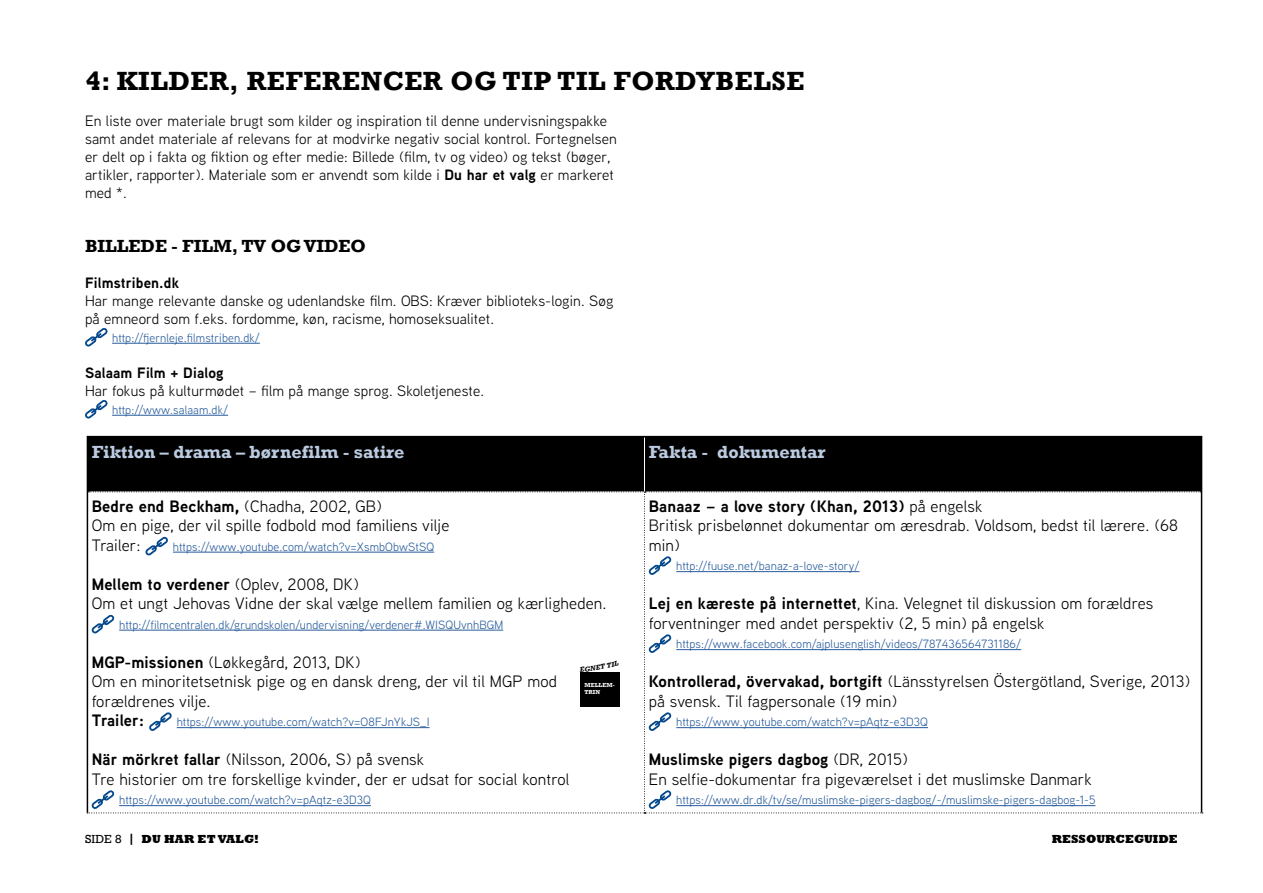
<style>
.page{position:relative;width:1263px;height:893px;background:#fff}
.page>*{position:absolute;margin:0;border:0;box-sizing:border-box;transform-origin:0 0}
.t1{font:700 27px "Rockwell";letter-spacing:.02em;color:#000}
.t2{font:700 18px "Rockwell";color:#bacae0}
.t3{font:700 18px "Rockwell";color:#000}
.t4{font:16.5px/19.5px "Aaux Next";letter-spacing:.01em;color:#000}
.t5{font:700 16.5px "Aaux Next";letter-spacing:.01em;color:#000}
.t6{font:15px/18px "Aaux Next";letter-spacing:.01em;color:#000}
.t7{font:700 15px "Aaux Next";letter-spacing:.01em;color:#000}
.t8{font:12px "Aaux Next";letter-spacing:.01em;color:#275b9b}
.t9{font:800 12px "Rockwell";color:#000}
.t10{font:italic 700 7.05px "Rockwell";color:#000}
.t11{font:700 6px/7.1px "Rockwell";color:#fff}
.s1{font-weight:700}
.s2{font-weight:400}
</style>
<div class="page">
<hr style="left:112px;top:343px;width:148px;height:1px;background:#275b9b">
<hr style="left:112px;top:415px;width:116px;height:1px;background:#275b9b">
<svg style="left:85px;top:328px;width:23px;height:19px"></svg>
<svg style="left:85px;top:400px;width:23px;height:19px"></svg>
<div style="left:87px;top:437px;width:557px;height:55px;background:#000"></div>
<div style="left:644px;top:437px;width:557px;height:55px;background:#000"></div>
<hr style="left:644px;top:437px;width:1px;height:54px;background:#fff">
<hr style="left:87px;top:436px;width:557px;height:1px;background:#000">
<hr style="left:644px;top:436px;width:558px;height:1px;background:#000">
<hr style="left:1201px;top:437px;width:1px;height:55px;background:#000">
<svg style="left:87px;top:491px;width:1116px;height:323px"></svg>
<div style="left:580px;top:672px;width:40px;height:35px;background:#000"></div>
<h1 class="t1" style="left:86px;top:65px;width:720px">4: KILDER, REFERENCER OG TIP TIL FORDYBELSE</h1>
<p class="t6" style="left:85px;top:111px;width:533px">En liste over materiale brugt som kilder og inspiration til denne undervisningspakke samt andet materiale af relevans for at modvirke negativ social kontrol. Fortegnelsen er delt op i fakta og fiktion og efter medie: Billede (film, tv og video) og tekst (bøger, artikler, rapporter). Materiale som er anvendt som kilde i <span class="s1">Du har et valg</span> er markeret med *.</p>
<p class="t3" style="left:85px;top:235px;width:282px">BILLEDE - FILM, TV OG VIDEO</p>
<p class="t7" style="left:85px;top:272px;width:95px">Filmstriben.dk</p>
<p class="t6" style="left:85px;top:291px;width:530px">Har mange relevante danske og udenlandske film. OBS: Kræver biblioteks-login. Søg på emneord som f.eks. fordomme, køn, racisme, homoseksualitet.</p>
<p class="t8" style="left:112px;top:330px;width:149px">http://fjernleje.filmstriben.dk/</p>
<p class="t7" style="left:85px;top:362px;width:140px">Salaam Film + Dialog</p>
<p class="t6" style="left:85px;top:381px;width:401px">Har fokus på kulturmødet – film på mange sprog. Skoletjeneste.</p>
<p class="t8" style="left:112px;top:402px;width:118px">http://www.salaam.dk/</p>
<p class="t2" style="left:92px;top:441px;width:314px">Fiktion – drama – børnefilm - satire</p>
<p class="t2" style="left:649px;top:441px;width:178px">Fakta - dokumentar</p>
<p class="t4" style="left:92px;top:496px;width:359px"><span class="s1">Bedre end Beckham,</span> (Chadha, 2002, GB)<br>Om en pige, der vil spille fodbold mod familiens vilje<br>Trailer:</p>
<p class="t8" style="left:173px;top:539px;width:263px">https://www.youtube.com/watch?v=XsmbObwStSQ</p>
<p class="t4" style="left:92px;top:574px;width:516px"><span class="s1">Mellem to verdener</span> (Oplev, 2008, DK)<br>Om et ungt Jehovas Vidne der skal vælge mellem familien og kærligheden.</p>
<p class="t8" style="left:119px;top:617px;width:385px">http://filmcentralen.dk/grundskolen/undervisning/verdener#.WISQUvnhBGM</p>
<p class="t4" style="left:92px;top:652px;width:467px"><span class="s1">MGP-missionen</span> (Løkkegård, 2013, DK)<br>Om en minoritetsetnisk pige og en dansk dreng, der vil til MGP mod forældrenes vilje.</p>
<p class="t5" style="left:92px;top:709px;width:54px">Trailer:</p>
<p class="t8" style="left:177px;top:714px;width:254px">https://www.youtube.com/watch?v=O8FJnYkJS_I</p>
<p class="t4" style="left:92px;top:749px;width:479px"><span class="s1">När mörkret fallar</span> (Nilsson, 2006, S) på svensk<br>Tre historier om tre forskellige kvinder, der er udsat for social kontrol</p>
<p class="t8" style="left:119px;top:792px;width:253px">https://www.youtube.com/watch?v=pAqtz-e3D3Q</p>
<p class="t10" style="left:579px;top:666px;width:41px;rotate:-10deg">EGNET TIL</p>
<p class="t11" style="left:584px;top:681px;width:32px">MELLEM-<br>TRIN</p>
<p class="t4" style="left:649px;top:496px;width:531px"><span class="s1">Banaaz – a love story (Khan, 2013)</span> på engelsk<br>Britisk prisbelønnet dokumentar om æresdrab. Voldsom, bedst til lærere. (68 min)</p>
<p class="t8" style="left:676px;top:558px;width:185px">http://fuuse.net/banaz-a-love-story/</p>
<p class="t4" style="left:649px;top:593px;width:506px"><span class="s1">Lej en kæreste på internettet</span>, Kina. Velegnet til diskussion om forældres forventninger med andet perspektiv (2, 5 min) på engelsk</p>
<p class="t8" style="left:676px;top:636px;width:346px">https://www.facebook.com/ajplusenglish/videos/787436564731186/</p>
<p class="t4" style="left:649px;top:671px;width:543px"><span class="s1">Kontrollerad, övervakad, bortgift</span> (Länsstyrelsen Östergötland, Sverige, 2013) på svensk. Til fagpersonale (19 min)</p>
<p class="t8" style="left:676px;top:714px;width:253px">https://www.youtube.com/watch?v=pAqtz-e3D3Q</p>
<p class="t4" style="left:649px;top:749px;width:444px"><span class="s1">Muslimske pigers dagbog</span> (DR, 2015)<br>En selfie-dokumentar fra pigeværelset i det muslimske Danmark</p>
<p class="t8" style="left:676px;top:792px;width:421px">https://www.dr.dk/tv/se/muslimske-pigers-dagbog/-/muslimske-pigers-dagbog-1-5</p>
<p class="t9" style="left:85px;top:832px;width:175px"><span class="s2">SIDE 8</span> <span class="s1">|</span> DU HAR ET VALG!</p>
<p class="t9" style="left:1052px;top:832px;width:128px">RESSOURCEGUIDE</p>
</div>
